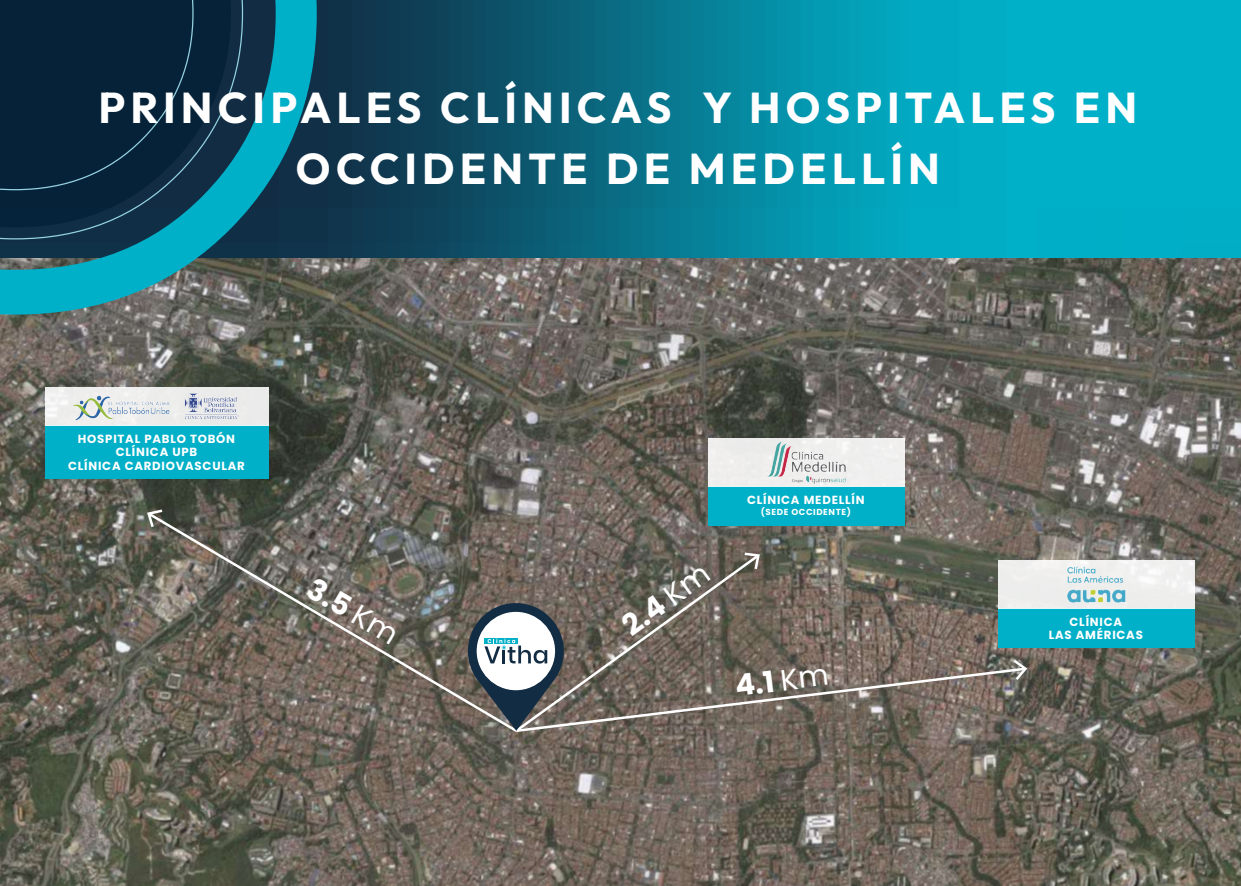
<style>
.page{position:relative;width:1241px;height:886px;background:#fff}
.page>*{position:absolute;margin:0;border:0;box-sizing:border-box;transform-origin:0 0}
.t1{font:700 43px/60.4px "Outfit";letter-spacing:.12em;color:#fff;text-align:center}
.t2{font:700 29.5px "Poppins";color:#fff}
.t3{font:700 11.75px/13.5px "Poppins";letter-spacing:.065em;color:#fff;text-align:center}
.t4{font:700 8.75px "Poppins";letter-spacing:.065em;color:#fff}
.s1{font-weight:400}
</style>
<div class="page">
<svg style="left:317px;top:0;width:923px;height:259px;background:#06839a"></svg>
<img style="left:0;top:259px;width:1240px;height:627px">
<svg style="left:0;top:0;width:317px;height:315px;background:#207180"></svg>
<svg style="left:0;top:0;width:244px;height:240px;background:#0c4258"></svg>
<div style="left:0;top:0;width:194px;height:191px;background:#062238"></div>
<div style="left:45px;top:426px;width:223px;height:53px;background:#00b0c8"></div>
<div style="left:45px;top:387px;width:223px;height:39px;background:#ececeb"></div>
<svg style="left:146px;top:511px;width:373px;height:223px;background:#6e685f"></svg>
<svg style="left:147px;top:509px;width:15px;height:18px"></svg>
<svg style="left:512px;top:552px;width:249px;height:182px;background:#6d665e"></svg>
<svg style="left:744px;top:552px;width:15px;height:17px"></svg>
<img style="left:73px;top:393px;width:97px;height:28px">
<img style="left:185px;top:393px;width:54px;height:26px">
<div style="left:708px;top:487px;width:196px;height:39px;background:#00b0c8"></div>
<div style="left:708px;top:438px;width:196px;height:49px;background:#efefee"></div>
<img style="left:767px;top:441px;width:81px;height:42px">
<div style="left:997px;top:609px;width:197px;height:39px;background:#00b0c8"></div>
<div style="left:997px;top:560px;width:197px;height:49px;background:#efefee"></div>
<img style="left:1067px;top:563px;width:59px;height:40px">
<svg style="left:468px;top:603px;width:559px;height:130px;background:#78746e"></svg>
<h1 class="t1" style="left:98px;top:80px;width:1040px">PRINCIPALES CLÍNICAS Y HOSPITALES EN<br>OCCIDENTE DE MEDELLÍN</h1>
<p class="t3" style="left:68px;top:432px;width:178px">HOSPITAL PABLO TOBÓN<br>CLÍNICA UPB<br>CLÍNICA CARDIOVASCULAR</p>
<h2 class="t2" style="left:319px;top:571px;width:102px;rotate:31deg">3.5 <span class="s1">Km</span></h2>
<h2 class="t2" style="left:615px;top:615px;width:101px;rotate:-36deg">2.4 <span class="s1">Km</span></h2>
<p class="t3" style="left:747px;top:493px;width:119px">CLÍNICA MEDELLÍN</p>
<p class="t4" style="left:760px;top:506px;width:92px">(SEDE OCCIDENTE)</p>
<h2 class="t2" style="left:733px;top:669px;width:96px;rotate:-7deg">4.1 <span class="s1">Km</span></h2>
<p class="t3" style="left:1048px;top:615px;width:96px">CLÍNICA<br>LAS AMÉRICAS</p>
</div>
